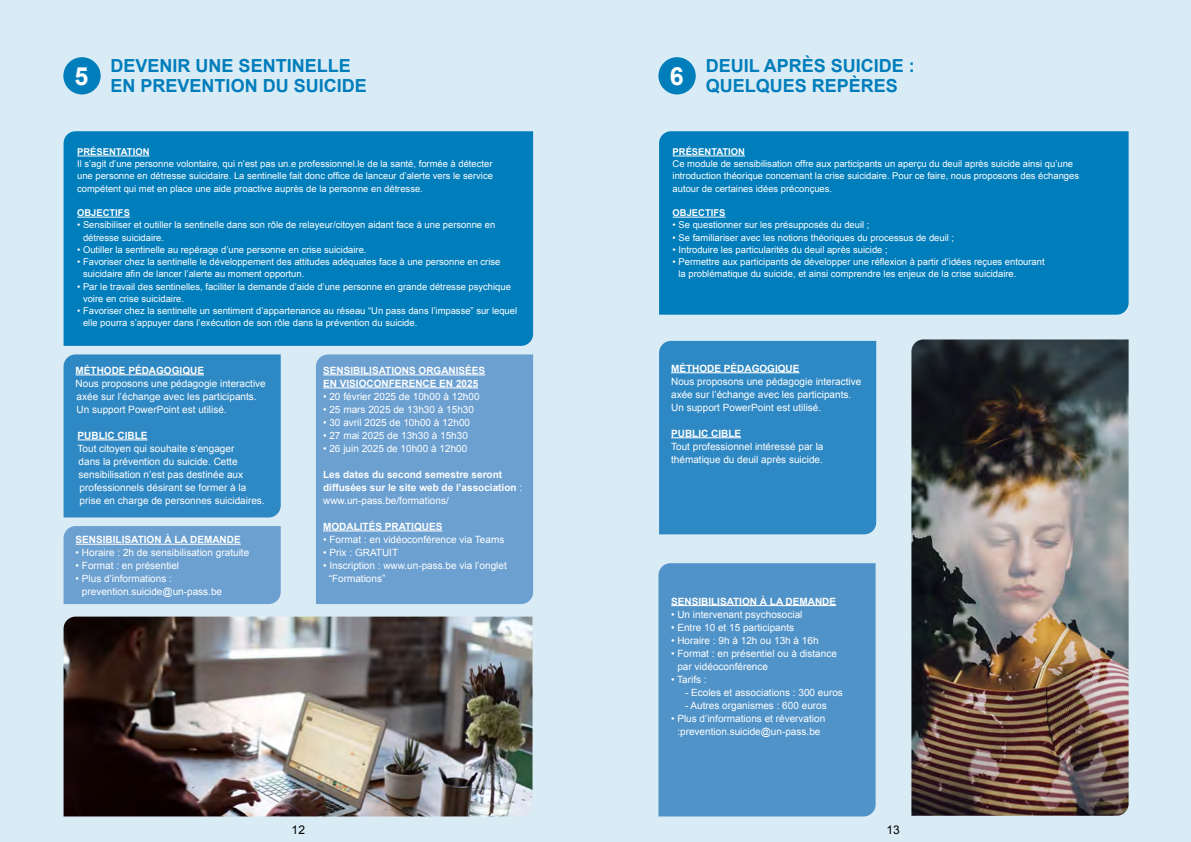
<style>
.page{position:relative;width:1191px;height:842px;background:#d9ebf4}
.page>*{position:absolute;margin:0;border:0;box-sizing:border-box;transform-origin:0 0}
.t1{font:700 25px "Arial";color:#fff}
.t2{font:700 18px/20px "Arial";color:#007dbb}
.t3{font:12px "Arial";color:#000}
.t4{font:10px/13px "Arial";color:#fff}
.t5{font:700 10px/13px "Arial";color:#fff}
.t6{font:9.4px/12.2px "Arial";color:#fff}
.t7{font:700 9.4px "Arial";color:#fff}
.s1{font-weight:400}
</style>
<div class="page">
<img style="left:911px;top:339px;width:217px;height:477px">
<div style="left:659px;top:131px;width:469px;height:184px;background:#007dbb"></div>
<div style="left:659px;top:341px;width:217px;height:193px;background:#2e88c3"></div>
<div style="left:658px;top:563px;width:217px;height:253px;background:#5093c9"></div>
<hr style="left:672px;top:155px;width:73px;height:1px;background:#fff">
<hr style="left:672px;top:217px;width:53px;height:1px;background:#fff">
<hr style="left:671px;top:372px;width:128px;height:1px;background:#fff">
<hr style="left:671px;top:437px;width:70px;height:1px;background:#fff">
<hr style="left:671px;top:605px;width:165px;height:1px;background:#fff">
<img style="left:64px;top:617px;width:468px;height:199px">
<div style="left:64px;top:131px;width:469px;height:215px;background:#007dbb"></div>
<div style="left:64px;top:354px;width:217px;height:163px;background:#2e88c3"></div>
<hr style="left:77px;top:155px;width:72px;height:1px;background:#fff">
<hr style="left:77px;top:217px;width:53px;height:1px;background:#fff">
<hr style="left:76px;top:374px;width:128px;height:1px;background:#fff">
<hr style="left:78px;top:439px;width:70px;height:1px;background:#fff">
<div style="left:63px;top:57px;width:38px;height:37px;background:#007dbb;border-radius:50%"></div>
<div style="left:658px;top:57px;width:37px;height:37px;background:#007dbb;border-radius:50%"></div>
<div style="left:316px;top:354px;width:217px;height:250px;background:#6ba0d1"></div>
<div style="left:64px;top:526px;width:217px;height:78px;background:#6ba0d1"></div>
<hr style="left:323px;top:374px;width:162px;height:1px;background:#fff">
<hr style="left:323px;top:387px;width:155px;height:1px;background:#fff">
<hr style="left:323px;top:530px;width:119px;height:1px;background:#fff">
<hr style="left:76px;top:544px;width:165px;height:1px;background:#fff">
<h1 class="t1" style="left:75px;top:60px;width:15px">5</h1>
<h2 class="t2" style="left:111px;top:57px;width:258px">DEVENIR UNE SENTINELLE<br>EN PREVENTION DU SUICIDE</h2>
<h1 class="t1" style="left:670px;top:60px;width:15px">6</h1>
<h2 class="t2" style="left:705px;top:57px;width:211px">DEUIL APRÈS SUICIDE :<br>QUELQUES REPÈRES</h2>
<p class="t7" style="left:77px;top:145px;width:74px">PRÉSENTATION</p>
<p class="t6" style="left:77px;top:158px;width:417px;text-align:justify">Il s’agit d’une personne volontaire, qui n’est pas un.e professionnel.le de la santé, formée à détecter une personne en détresse suicidaire. La sentinelle fait donc office de lanceur d’alerte vers le service compétent qui met en place une aide proactive auprès de la personne en détresse.</p>
<p class="t7" style="left:77px;top:207px;width:54px">OBJECTIFS</p>
<p class="t6" style="left:83px;top:219px;width:414px;text-indent:-6px">• Sensibiliser et outiller la sentinelle dans son rôle de relayeur/citoyen aidant face à une personne en détresse suicidaire.</p>
<p class="t6" style="left:77px;top:243px;width:291px">• Outiller la sentinelle au repérage d’une personne en crise suicidaire.</p>
<p class="t6" style="left:83px;top:256px;width:419px;text-indent:-6px">• Favoriser chez la sentinelle le développement des attitudes adéquates face à une personne en crise suicidaire afin de lancer l’alerte au moment opportun.</p>
<p class="t6" style="left:83px;top:280px;width:429px;text-indent:-6px">• Par le travail des sentinelles, faciliter la demande d’aide d’une personne en grande détresse psychique voire en crise suicidaire.</p>
<p class="t6" style="left:83px;top:305px;width:435px;text-indent:-6px">• Favoriser chez la sentinelle un sentiment d’appartenance au réseau “Un pass dans l’impasse” sur lequel elle pourra s’appuyer dans l’exécution de son rôle dans la prévention du suicide.</p>
<p class="t5" style="left:76px;top:364px;width:130px">MÉTHODE PÉDAGOGIQUE</p>
<p class="t4" style="left:76px;top:377px;width:192px">Nous proposons une pédagogie interactive axée sur l’échange avec les participants.<br>Un support PowerPoint est utilisé.</p>
<p class="t5" style="left:78px;top:429px;width:71px">PUBLIC CIBLE</p>
<p class="t4" style="left:78px;top:442px;width:189px">Tout citoyen qui souhaite s’engager<br>dans la prévention du suicide. Cette sensibilisation n’est pas destinée aux professionnels désirant se former à la prise en charge de personnes suicidaires.</p>
<p class="t5" style="left:323px;top:364px;width:164px">SENSIBILISATIONS ORGANISÉES<br>EN VISIOCONFERENCE EN 2025</p>
<p class="t4" style="left:323px;top:390px;width:158px">• 20 février 2025 de 10h00 à 12h00</p>
<p class="t4" style="left:323px;top:403px;width:152px">• 25 mars 2025 de 13h30 à 15h30</p>
<p class="t4" style="left:323px;top:416px;width:148px">• 30 avril 2025 de 10h00 à 12h00</p>
<p class="t4" style="left:323px;top:429px;width:146px">• 27 mai 2025 de 13h30 à 15h30</p>
<p class="t4" style="left:323px;top:442px;width:146px">• 26 juin 2025 de 10h00 à 12h00</p>
<p class="t5" style="left:323px;top:468px;width:200px">Les dates du second semestre seront diffusées sur le site web de l’association <span class="s1">: www.un-pass.be/formations/</span></p>
<p class="t5" style="left:323px;top:520px;width:121px">MODALITÉS PRATIQUES</p>
<p class="t4" style="left:323px;top:533px;width:183px">• Format : en vidéoconférence via Teams</p>
<p class="t4" style="left:323px;top:546px;width:76px">• Prix : GRATUIT</p>
<p class="t4" style="left:329px;top:559px;width:180px;text-indent:-6px">• Inscription : www.un-pass.be via l’onglet “Formations”</p>
<p class="t5" style="left:76px;top:533px;width:166px">SENSIBILISATION À LA DEMANDE</p>
<p class="t4" style="left:76px;top:546px;width:175px">• Horaire : 2h de sensibilisation gratuite</p>
<p class="t4" style="left:76px;top:559px;width:105px">• Format : en présentiel</p>
<p class="t4" style="left:82px;top:572px;width:142px;text-indent:-6px">• Plus d’informations : prevention.suicide@un-pass.be</p>
<p class="t3" style="left:292px;top:821px;width:15px">12</p>
<p class="t7" style="left:672px;top:145px;width:74px">PRÉSENTATION</p>
<p class="t6" style="left:672px;top:158px;width:408px">Ce module de sensibilisation offre aux participants un aperçu du deuil après suicide ainsi qu’une introduction théorique concernant la crise suicidaire. Pour ce faire, nous proposons des échanges autour de certaines idées préconçues.</p>
<p class="t7" style="left:672px;top:207px;width:54px">OBJECTIFS</p>
<p class="t6" style="left:672px;top:219px;width:198px">• Se questionner sur les présupposés du deuil ;</p>
<p class="t6" style="left:672px;top:231px;width:283px">• Se familiariser avec les notions théoriques du processus de deuil ;</p>
<p class="t6" style="left:672px;top:243px;width:217px">• Introduire les particularités du deuil après suicide ;</p>
<p class="t6" style="left:678px;top:256px;width:368px;text-indent:-6px">• Permettre aux participants de développer une réflexion à partir d’idées reçues entourant la problématique du suicide, et ainsi comprendre les enjeux de la crise suicidaire.</p>
<p class="t5" style="left:671px;top:362px;width:130px">MÉTHODE PÉDAGOGIQUE</p>
<p class="t4" style="left:671px;top:375px;width:192px">Nous proposons une pédagogie interactive axée sur l’échange avec les participants.<br>Un support PowerPoint est utilisé.</p>
<p class="t5" style="left:671px;top:427px;width:71px">PUBLIC CIBLE</p>
<p class="t4" style="left:671px;top:440px;width:154px">Tout professionnel intéressé par la thématique du deuil après suicide.</p>
<p class="t5" style="left:671px;top:595px;width:166px">SENSIBILISATION À LA DEMANDE</p>
<p class="t4" style="left:671px;top:608px;width:133px">• Un intervenant psychosocial</p>
<p class="t4" style="left:671px;top:621px;width:125px">• Entre 10 et 15 participants</p>
<p class="t4" style="left:671px;top:634px;width:149px">• Horaire : 9h à 12h ou 13h à 16h</p>
<p class="t4" style="left:677px;top:647px;width:161px;text-indent:-6px">• Format : en présentiel ou à distance par vidéoconférence</p>
<p class="t4" style="left:671px;top:673px;width:37px">• Tarifs :</p>
<p class="t4" style="left:685px;top:686px;width:159px">- Ecoles et associations : 300 euros</p>
<p class="t4" style="left:685px;top:699px;width:143px">- Autres organismes : 600 euros</p>
<p class="t4" style="left:671px;top:712px;width:156px;text-align:center">• Plus d’informations et révervation :prevention.suicide@un-pass.be</p>
<p class="t3" style="left:886px;top:821px;width:15px">13</p>
</div>
